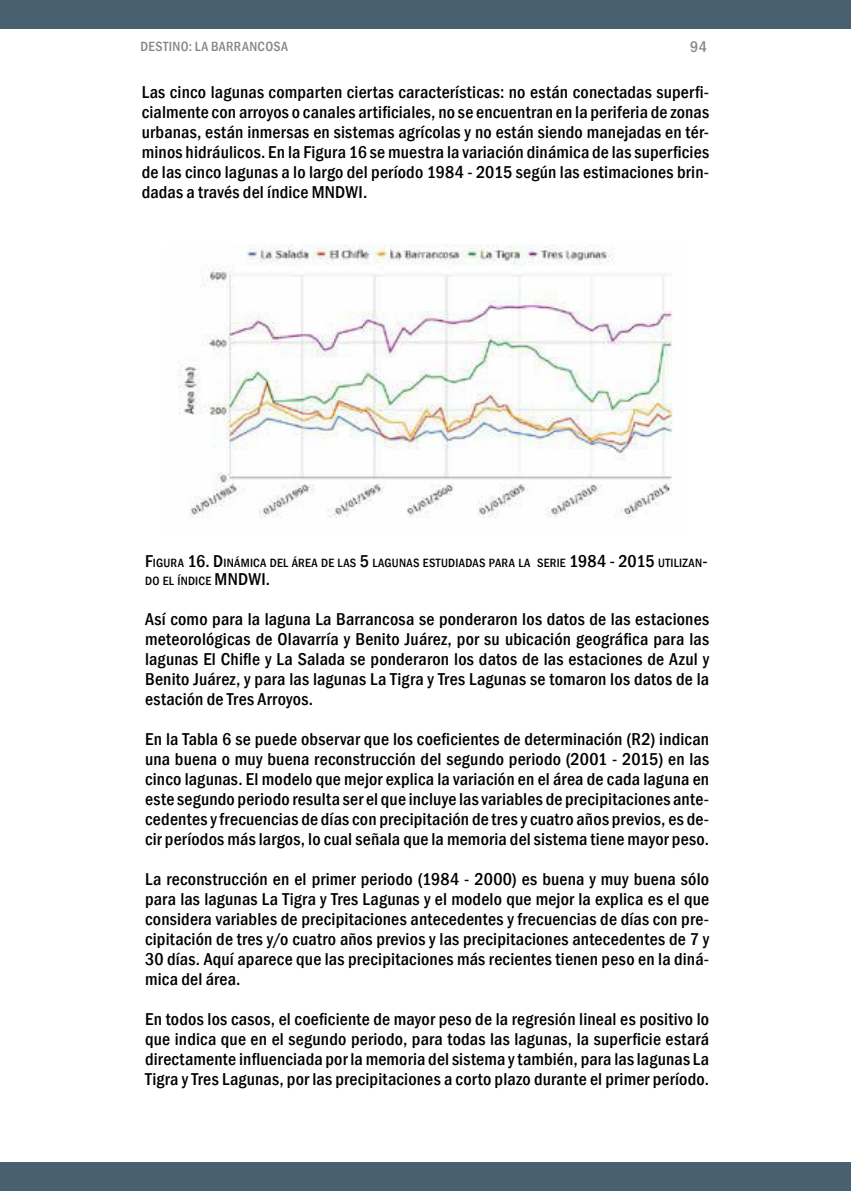
<style>
.page{position:relative;width:851px;height:1191px;background:#fff}
.page>*{position:absolute;margin:0;border:0;box-sizing:border-box;transform-origin:0 0}
.t1{font:500 condensed 17.6px/20px "Franklin Gothic";letter-spacing:.01em;color:#000;text-align:justify}
.t2{font:500 condensed 15.6px "Franklin Gothic";color:#878786}
.t3{font:500 condensed 13.8px "Franklin Gothic";letter-spacing:.025em;color:#878786}
.t4{font:500 condensed 12.4px/18px "Franklin Gothic";letter-spacing:.02em;color:#000}
.s1{font-size:17.6px}
</style>
<div class="page">
<img style="left:178px;top:245px;width:495px;height:273px">
<div style="left:0;top:0;width:850px;height:28px;background:#49606e"></div>
<div style="left:0;top:1162px;width:850px;height:29px;background:#49606e"></div>
<p class="t3" style="left:140px;top:41px;width:149px">DESTINO: LA BARRANCOSA</p>
<p class="t2" style="left:690px;top:41px;width:18px">94</p>
<p class="t1" style="left:142px;top:82px;width:568px">Las cinco lagunas comparten ciertas características: no están conectadas superfi&shy;cialmente con arroyos o canales artificiales, no se encuentran en la periferia de zonas urbanas, están inmersas en sistemas agrícolas y no están siendo manejadas en tér&shy;minos hidráulicos. En la Figura 16 se muestra la variación dinámica de las superficies de las cinco lagunas a lo largo del período 1984 - 2015 según las estimaciones brin&shy;dadas a través del índice MNDWI.</p>
<p class="t4" style="left:145px;top:554px;width:564px"><span class="s1">F</span>IGURA <span class="s1">16. D</span>INÁMICA DEL ÁREA DE LAS <span class="s1">5</span> LAGUNAS ESTUDIADAS PARA LA SERIE <span class="s1">1984 - 2015</span> UTILIZAN<span class="s1">-<br></span>DO EL ÍNDICE <span class="s1">MNDWI.</span></p>
<p class="t1" style="left:145px;top:610px;width:565px">Así como para la laguna La Barrancosa se ponderaron los datos de las estaciones meteorológicas de Olavarría y Benito Juárez, por su ubicación geográfica para las lagunas El Chifle y La Salada se ponderaron los datos de las estaciones de Azul y Benito Juárez, y para las lagunas La Tigra y Tres Lagunas se tomaron los datos de la estación de Tres Arroyos.</p>
<p class="t1" style="left:145px;top:729px;width:565px">En la Tabla 6 se puede observar que los coeficientes de determinación (R2) indican una buena o muy buena reconstrucción del segundo periodo (2001 - 2015) en las cinco lagunas. El modelo que mejor explica la variación en el área de cada laguna en este segundo periodo resulta ser el que incluye las variables de precipitaciones ante&shy;cedentes y frecuencias de días con precipitación de tres y cuatro años previos, es de&shy;cir períodos más largos, lo cual señala que la memoria del sistema tiene mayor peso.</p>
<p class="t1" style="left:145px;top:870px;width:565px">La reconstrucción en el primer periodo (1984 - 2000) es buena y muy buena sólo para las lagunas La Tigra y Tres Lagunas y el modelo que mejor la explica es el que considera variables de precipitaciones antecedentes y frecuencias de días con pre&shy;cipitación de tres y/o cuatro años previos y las precipitaciones antecedentes de 7 y 30 días. Aquí aparece que las precipitaciones más recientes tienen peso en la diná&shy;mica del área.</p>
<p class="t1" style="left:145px;top:1009px;width:565px">En todos los casos, el coeficiente de mayor peso de la regresión lineal es positivo lo que indica que en el segundo periodo, para todas las lagunas, la superficie estará directamente influenciada por la memoria del sistema y también, para las lagunas La Tigra y Tres Lagunas, por las precipitaciones a corto plazo durante el primer período.</p>
</div>
